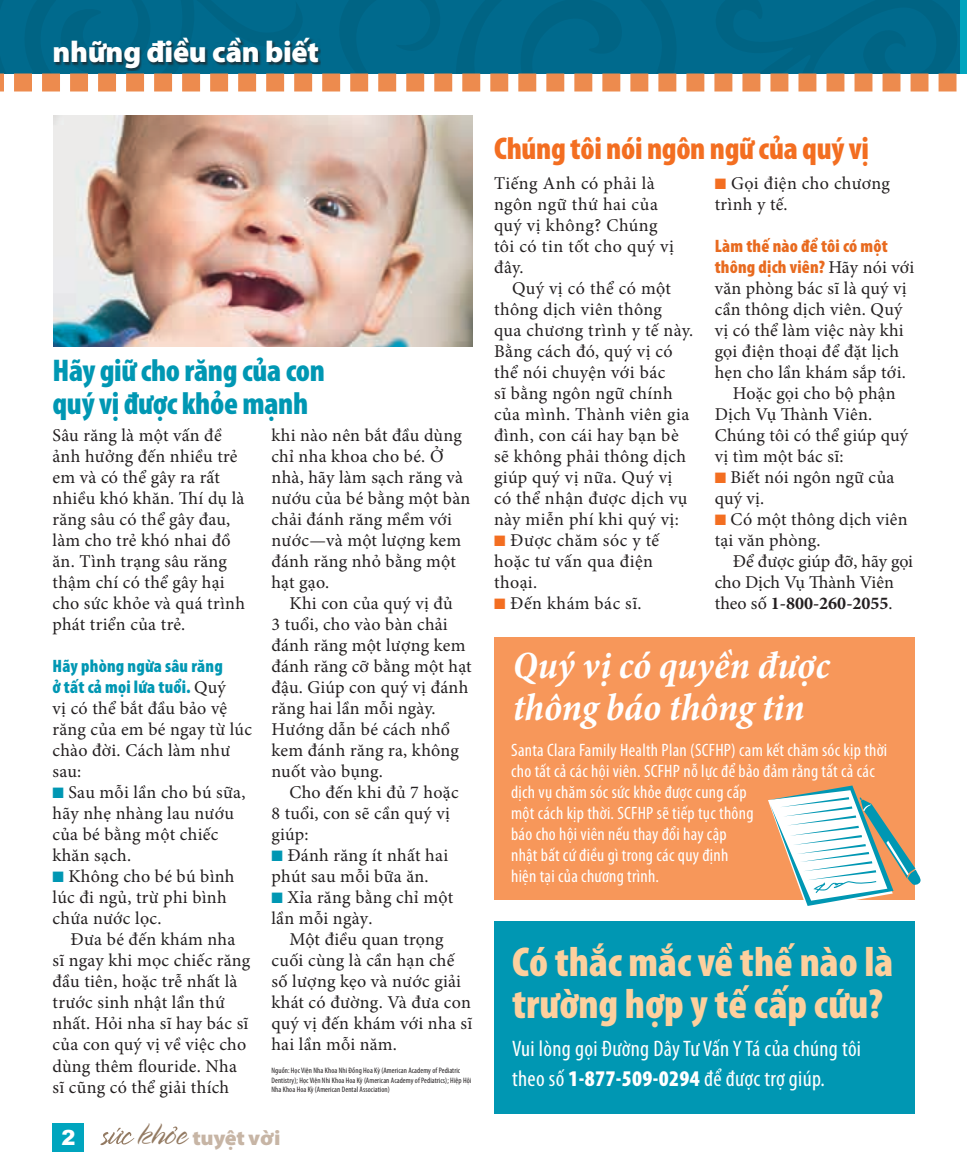
<style>
.page{position:relative;width:967px;height:1175px;background:#fff}
.page>*{position:absolute;margin:0;border:0;box-sizing:border-box;transform-origin:0 0}
.t1{font:900 condensed 42px/42px "Myriad Pro";color:#fdd09e}
.t2{font:italic 700 condensed 39px/42px "Minion Pro";letter-spacing:-.005em;color:#fff}
.t3{font:900 condensed 31.5px/33px "Myriad Pro";letter-spacing:-.01em;color:#0097b3}
.t4{font:900 condensed 31.5px "Myriad Pro";letter-spacing:-.01em;color:#f36e21}
.t5{font:900 30px "Myriad Pro";letter-spacing:-.01em;color:#fff}
.t6{font:condensed 22.5px/30px "Myriad Pro";letter-spacing:.015em;color:#fff}
.t7{font:900 21px "Myriad Pro";letter-spacing:-.02em;color:#c7b5a5;scale:1.05 1}
.t8{font:900 21px "Arial MT Std";color:#fff}
.t9{font:18px/21px "Minion Pro";letter-spacing:.015em;color:#231f20}
.t10{font:condensed 18px/21px "Myriad Pro";letter-spacing:.015em;color:#fff}
.t11{font:18px/21px "Minion Pro";letter-spacing:-.005em;color:#231f20}
.t12{font:900 condensed 18px/21px "Myriad Pro";letter-spacing:.01em;color:#e86a1f}
.t13{font:900 condensed 18px/21px "Myriad Pro";letter-spacing:.01em;color:#0097b3}
.t14{font:condensed 7.8px/9.8px "Myriad Pro";letter-spacing:.01em;color:#231f20}
.s1{color:#0097b3}
.s2{font-size:15px;color:#0097b3}
.s3{font-family:"Minion Pro";font-weight:400;font-stretch:normal;color:#231f20}
.s4{font-family:"Spring LP Light";font-weight:400;font-size:35.1px;color:#937a62}
.s5{color:#f36e21}
.s6{font-size:15px;color:#f36e21}
.s7{font-weight:700}
.s8{font-weight:900}
</style>
<div class="page">
<img style="left:54px;top:116px;width:418px;height:230px">
<div style="left:494px;top:920px;width:420px;height:193px;background:#0097b3"></div>
<div style="left:494px;top:637px;width:420px;height:262px;background:#f7975a"></div>
<svg style="left:767px;top:785px;width:154px;height:121px"></svg>
<svg style="left:0;top:0;width:959px;height:91px;background:#33788a"></svg>
<hr style="left:966px;top:0;width:1px;height:73px;background:#00a5be">
<div style="left:53px;top:1123px;width:31px;height:28px;background:#00a5be"></div>
<svg style="left:100px;top:1127px;width:34px;height:18px"></svg>
<svg style="left:173px;top:1126px;width:4px;height:5px"></svg>
<div style="left:54px;top:38px;width:267px;height:33px;background:#231f20;opacity:.7"></div>
<h3 class="t5" style="left:53px;top:32px;width:268px">những điều cần biết</h3>
<h3 class="t3" style="left:52px;top:353px;width:274px">Hãy giữ cho răng của con quý vị được khỏe mạnh</h3>
<p class="t9" style="left:271px;top:425px;width:200px">khi nào nên bắt đầu dùng chỉ nha khoa cho bé. Ở nhà, hãy làm sạch răng và nướu của bé bằng một bàn chải đánh răng mềm với nước—và một lượng kem đánh răng nhỏ bằng một hạt gạo.</p>
<p class="t9" style="left:271px;top:593px;width:202px;text-indent:18px">Khi con của quý vị đủ<br>3 tuổi, cho vào bàn chải đánh răng một lượng kem đánh răng cỡ bằng một hạt đậu. Giúp con quý vị đánh răng hai lần mỗi ngày.<br>Hướng dẫn bé cách nhổ kem đánh răng ra, không nuốt vào bụng.</p>
<p class="t9" style="left:271px;top:782px;width:189px;text-indent:18px">Cho đến khi đủ 7 hoặc<br>8 tuổi, con sẽ cần quý vị giúp:</p>
<p class="t9" style="left:271px;top:845px;width:178px"><span class="s1">■</span><span class="s2">■</span> Đánh răng ít nhất hai phút sau mỗi bữa ăn.</p>
<p class="t9" style="left:271px;top:887px;width:183px"><span class="s1">■</span><span class="s2">■</span> Xỉa răng bằng chỉ một lần mỗi ngày.</p>
<p class="t9" style="left:271px;top:929px;width:202px;text-indent:18px">Một điều quan trọng cuối cùng là cần hạn chế số lượng kẹo và nước giải khát có đường. Và đưa con quý vị đến khám với nha sĩ hai lần mỗi năm.</p>
<p class="t14" style="left:271px;top:1065px;width:201px">Nguồn: Học Viện Nha Khoa Nhi Đồng Hoa Kỳ (American Academy of Pediatric<br>Dentistry); Học Viện Nhi Khoa Hoa Kỳ (American Academy of Pediatrics); Hiệp Hội<br>Nha Khoa Hoa Kỳ (American Dental Association)</p>
<p class="t9" style="left:52px;top:425px;width:194px">Sâu răng là một vấn đề ảnh hưởng đến nhiều trẻ em và có thể gây ra rất nhiều khó khăn. Thí dụ là răng sâu có thể gây đau, làm cho trẻ khó nhai đồ ăn. Tình trạng sâu răng thậm chí có thể gây hại cho sức khỏe và quá trình phát triển của trẻ.</p>
<p class="t13" style="left:52px;top:655px;width:175px">Hãy phòng ngừa sâu răng ở tất cả mọi lứa tuổi. <span class="s3">Quý</span></p>
<p class="t9" style="left:52px;top:698px;width:201px">vị có thể bắt đầu bảo vệ răng của em bé ngay từ lúc chào đời. Cách làm như sau:</p>
<p class="t9" style="left:52px;top:782px;width:194px"><span class="s1">■</span><span class="s2">■</span> Sau mỗi lần cho bú sữa, hãy nhẹ nhàng lau nướu của bé bằng một chiếc khăn sạch.</p>
<p class="t9" style="left:52px;top:866px;width:183px"><span class="s1">■</span><span class="s2">■</span> Không cho bé bú bình lúc đi ngủ, trừ phi bình chứa nước lọc.</p>
<p class="t9" style="left:52px;top:929px;width:199px;text-indent:18px">Đưa bé đến khám nha sĩ ngay khi mọc chiếc răng đầu tiên, hoặc trễ nhất là trước sinh nhật lần thứ nhất. Hỏi nha sĩ hay bác sĩ của con quý vị về việc cho dùng thêm flouride. Nha sĩ cũng có thể giải thích</p>
<p class="t8" style="left:61px;top:1124px;width:16px">2</p>
<p class="t7" style="left:137px;top:1123px;width:138px"><span class="s4">khoe</span> tuyệt vời</p>
<h3 class="t4" style="left:494px;top:129px;width:376px">Chúng tôi nói ngôn ngữ của quý vị</h3>
<p class="t9" style="left:494px;top:173px;width:181px">Tiếng Anh có phải là ngôn ngữ thứ hai của quý vị không? Chúng tôi có tin tốt cho quý vị đây.</p>
<p class="t9" style="left:494px;top:278px;width:201px;text-indent:18px">Quý vị có thể có một thông dịch viên thông qua chương trình y tế này.<br>Bằng cách đó, quý vị có thể nói chuyện với bác<br>sĩ bằng ngôn ngữ chính của mình. Thành viên gia đình, con cái hay bạn bè sẽ không phải thông dịch giúp quý vị nữa. Quý vị có thể nhận được dịch vụ này miễn phí khi quý vị:</p>
<p class="t9" style="left:493px;top:530px;width:167px"><span class="s5">■</span><span class="s6">■</span> Được chăm sóc y tế hoặc tư vấn qua điện thoại.</p>
<p class="t9" style="left:493px;top:593px;width:149px"><span class="s5">■</span><span class="s6">■</span> Đến khám bác sĩ.</p>
<h2 class="t2" style="left:512px;top:644px;width:318px">Quý vị có quyền được thông báo thông tin</h2>
<p class="t9" style="left:714px;top:173px;width:177px"><span class="s5">■</span><span class="s6">■</span> Gọi điện cho chương trình y tế.</p>
<p class="t12" style="left:714px;top:235px;width:201px">Làm thế nào để tôi có một thông dịch viên? <span class="s3">Hãy nói với</span></p>
<p class="t9" style="left:714px;top:278px;width:193px">văn phòng bác sĩ là quý vị</p>
<p class="t9" style="left:714px;top:299px;width:189px">cần thông dịch viên. Quý</p>
<p class="t9" style="left:714px;top:320px;width:190px">vị có thể làm việc này khi</p>
<p class="t9" style="left:714px;top:341px;width:186px">gọi điện thoại để đặt lịch</p>
<p class="t9" style="left:714px;top:362px;width:192px">hẹn cho lần khám sắp tới.</p>
<p class="t9" style="left:732px;top:383px;width:164px">Hoặc gọi cho bộ phận</p>
<p class="t9" style="left:714px;top:404px;width:159px">Dịch Vụ Thành Viên.</p>
<p class="t9" style="left:714px;top:425px;width:195px">Chúng tôi có thể giúp quý</p>
<p class="t9" style="left:714px;top:446px;width:130px">vị tìm một bác sĩ:</p>
<p class="t9" style="left:714px;top:467px;width:181px"><span class="s5">■</span><span class="s6">■</span> Biết nói ngôn ngữ của quý vị.</p>
<p class="t9" style="left:714px;top:509px;width:194px"><span class="s5">■</span><span class="s6">■</span> Có một thông dịch viên tại văn phòng.</p>
<p class="t11" style="left:714px;top:551px;width:200px;text-indent:18px">Để được giúp đỡ, hãy gọi cho Dịch Vụ Thành Viên theo số <span class="s7">1-800-260-2055</span>.</p>
<p class="t10" style="left:511px;top:739px;width:377px">Santa Clara Family Health Plan (SCFHP) cam kết chăm sóc kịp thời cho tất cả các hội viên. SCFHP nỗ lực để bảo đảm rằng tất cả các dịch vụ chăm sóc sức khỏe được cung cấp<br>một cách kịp thời. SCFHP sẽ tiếp tục thông<br>báo cho hội viên nếu thay đổi hay cập<br>nhật bất cứ điều gì trong các quy định<br>hiện tại của chương trình.</p>
<h1 class="t1" style="left:512px;top:939px;width:382px">Có thắc mắc về thế nào là trường hợp y tế cấp cứu?</h1>
<p class="t6" style="left:512px;top:1032px;width:350px">Vui lòng gọi Đường Dây Tư Vấn Y Tá của chúng tôi theo số <span class="s8">1-877-509-0294</span> để được trợ giúp.</p>
</div>
